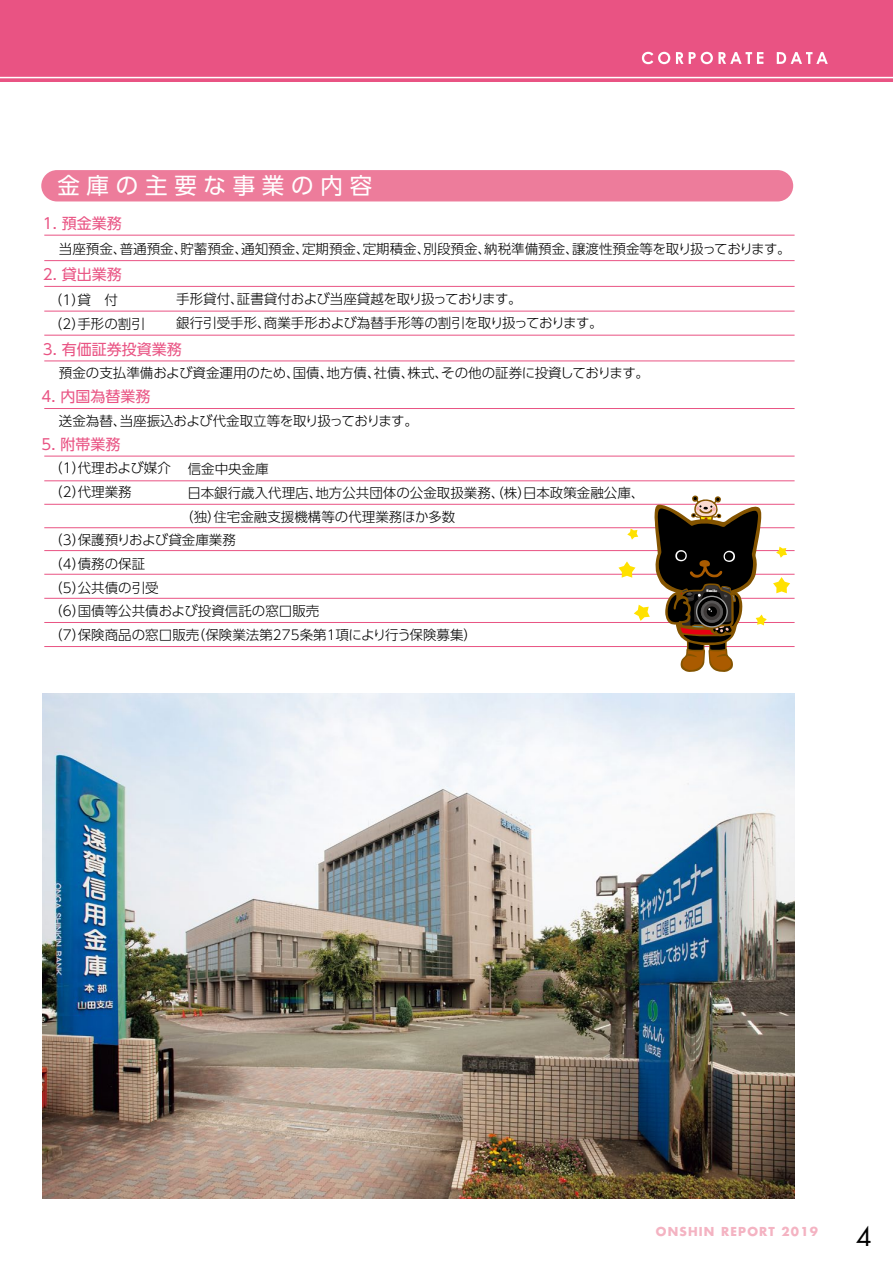
<style>
.page{position:relative;width:893px;height:1263px;background:#fff}
.page>*{position:absolute;margin:0;border:0;box-sizing:border-box;transform-origin:0 0}
.t1{font:25.5px "Futura";color:#000}
.t2{font:22.5px "UD Shin Go Pro";letter-spacing:.3em;color:#fff}
.t3{font:15px "UD Shin Go Pro";color:#e95383}
.t4{font:300 13.5px/23.9px "UD Shin Go Pro";color:#000}
.t5{font:300 13.5px "UD Shin Go Pro";letter-spacing:-.02em;color:#000}
.t6{font:700 12px "Futura";letter-spacing:.1em;color:#f4b3c2}
.t7{font:900 3.75px "Cooper";color:#fff}
</style>
<div class="page">
<svg style="left:41px;top:170px;width:754px;height:428px"></svg>
<div style="left:0;top:0;width:893px;height:82px;background:#e95383"></div>
<hr style="left:0;top:77px;width:893px;height:1px;background:#fff">
<svg style="left:642px;top:52px;width:28px;height:12px"></svg>
<svg style="left:676px;top:52px;width:7px;height:12px"></svg>
<svg style="left:689px;top:52px;width:74px;height:12px"></svg>
<svg style="left:777px;top:52px;width:51px;height:12px"></svg>
<img style="left:42px;top:693px;width:753px;height:506px">
<hr style="left:44px;top:260px;width:751px;height:1px;background:#e95383">
<hr style="left:44px;top:235px;width:751px;height:1px;background:#e95383">
<hr style="left:44px;top:335px;width:751px;height:1px;background:#e95383">
<hr style="left:44px;top:311px;width:751px;height:1px;background:#e95383">
<hr style="left:44px;top:286px;width:751px;height:1px;background:#e95383">
<hr style="left:44px;top:408px;width:751px;height:1px;background:#e95383">
<hr style="left:44px;top:361px;width:751px;height:1px;background:#e95383">
<hr style="left:44px;top:550px;width:751px;height:1px;background:#e95383">
<hr style="left:44px;top:574px;width:751px;height:1px;background:#e95383">
<hr style="left:44px;top:527px;width:751px;height:1px;background:#e95383">
<hr style="left:44px;top:598px;width:751px;height:1px;background:#e95383">
<hr style="left:44px;top:622px;width:751px;height:1px;background:#e95383">
<hr style="left:44px;top:646px;width:751px;height:1px;background:#e95383">
<hr style="left:44px;top:456px;width:751px;height:1px;background:#e95383">
<hr style="left:44px;top:504px;width:751px;height:1px;background:#e95383">
<hr style="left:44px;top:481px;width:751px;height:1px;background:#e95383">
<div style="left:41px;top:170px;width:752px;height:31px;background:#ed7c9b;border-radius:16px"></div>
<svg style="left:773px;top:577px;width:17px;height:16px"></svg>
<svg style="left:776px;top:547px;width:11px;height:11px"></svg>
<svg style="left:618px;top:495px;width:149px;height:177px"></svg>
<h2 class="t2" style="left:57px;top:168px;width:316px">金庫の主要な事業の内容</h2>
<p class="t3" style="left:43px;top:211px;width:80px">1. 預金業務</p>
<p class="t4" style="left:59px;top:236px;width:733px">当座預金、普通預金、貯蓄預金、通知預金、定期預金、定期積金、別段預金、納税準備預金、譲渡性預金等を取り扱っております。</p>
<p class="t3" style="left:43px;top:262px;width:80px">2. 貸出業務</p>
<p class="t4" style="left:49px;top:287px;width:98px">（1）貸　付<br>（2）手形の割引</p>
<p class="t4" style="left:176px;top:287px;width:428px">手形貸付、証書貸付および当座貸越を取り扱っております。<br>銀行引受手形、商業手形および為替手形等の割引を取り扱っております。</p>
<p class="t3" style="left:43px;top:337px;width:140px">3. 有価証券投資業務</p>
<p class="t4" style="left:59px;top:361px;width:592px">預金の支払準備および資金運用のため、国債、地方債、社債、株式、その他の証券に投資しております。</p>
<p class="t3" style="left:42px;top:385px;width:110px">4. 内国為替業務</p>
<p class="t5" style="left:59px;top:410px;width:360px">送金為替、当座振込および代金取立等を取り扱っております。</p>
<p class="t3" style="left:42px;top:432px;width:80px">5. 附帯業務</p>
<p class="t4" style="left:49px;top:456px;width:123px">（1）代理および媒介（2）代理業務</p>
<p class="t4" style="left:49px;top:527px;width:429px">（3）保護預りおよび貸金庫業務<br>（4）債務の保証<br>（5）公共債の引受<br>（6）国債等公共債および投資信託の窓口販売<br>（7）保険商品の窓口販売（保険業法第275条第1項により行う保険募集）</p>
<p class="t4" style="left:188px;top:456px;width:82px">信金中央金庫</p>
<p class="t4" style="left:187px;top:480px;width:458px">日本銀行歳入代理店、地方公共団体の公金取扱業務、（株）日本政策金融公庫、</p>
<p class="t4" style="left:180px;top:504px;width:277px">（独）住宅金融支援機構等の代理業務ほか多数</p>
<p class="t7" style="left:709px;top:588px;width:5px">m</p>
<p class="t6" style="left:656px;top:1223px;width:164px">ONSHIN REPORT 2019</p>
<h1 class="t1" style="left:856px;top:1219px;width:17px">4</h1>
</div>
